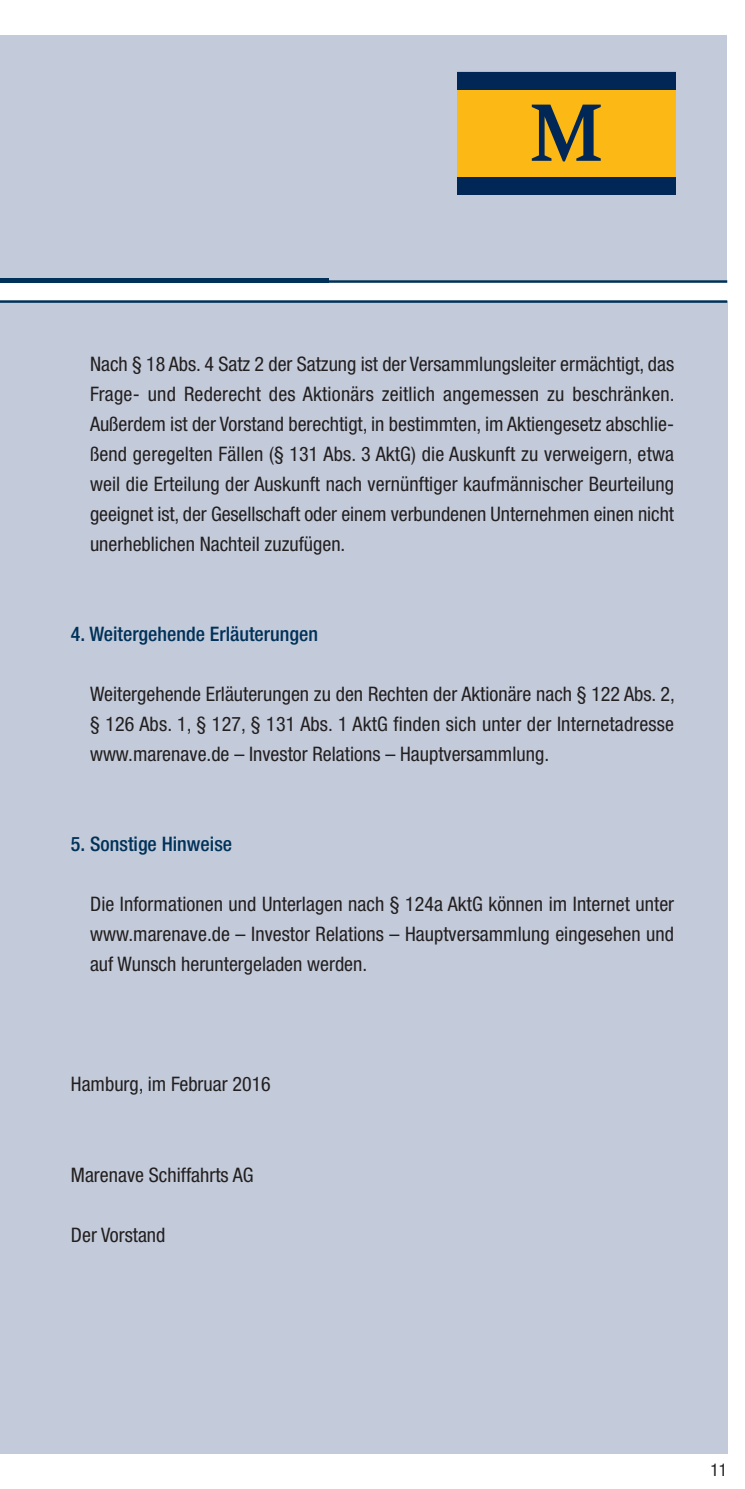
<style>
.page{position:relative;width:745px;height:1489px;background:#fff}
.page>*{position:absolute;margin:0;border:0;box-sizing:border-box;transform-origin:0 0}
.t1{font:condensed 20px/30px "Helvetica Neue";color:#231f20;text-align:justify}
.t2{font:500 condensed 20px "Helvetica Neue";color:#003158}
.t3{font:condensed 17.5px "Helvetica Neue";color:#231f20}
</style>
<div class="page">
<div style="left:0;top:35px;width:726px;height:246px;background:#c3cbda"></div>
<div style="left:0;top:301px;width:726px;height:1152px;background:#c3cbda"></div>
<hr style="left:0;top:300px;width:726px;height:3px;background:#003158">
<hr style="left:0;top:280px;width:726px;height:3px;background:#003158">
<hr style="left:0;top:278px;width:328px;height:4px;background:#003158">
<div style="left:457px;top:72px;width:218px;height:119px;background:#fcb814"></div>
<div style="left:457px;top:72px;width:218px;height:17px;background:#002756"></div>
<div style="left:457px;top:177px;width:218px;height:18px;background:#002756"></div>
<svg style="left:531px;top:105px;width:69px;height:56px"></svg>
<p class="t1" style="left:90px;top:350px;width:586px">Nach § 18 Abs. 4 Satz 2 der Satzung ist der Versammlungsleiter ermächtigt, das Frage- und Rederecht des Aktionärs zeitlich angemessen zu beschränken.<br>Außerdem ist der Vorstand berechtigt, in bestimmten, im Aktiengesetz abschlie&shy;ßend geregelten Fällen (§ 131 Abs. 3 AktG) die Auskunft zu verweigern, etwa weil die Erteilung der Auskunft nach vernünftiger kaufmännischer Beurteilung geeignet ist, der Gesellschaft oder einem verbundenen Unternehmen einen nicht unerheblichen Nachteil zuzufügen.</p>
<p class="t2" style="left:71px;top:627px;width:248px">4. Weitergehende Erläuterungen</p>
<p class="t1" style="left:90px;top:680px;width:586px">Weitergehende Erläuterungen zu den Rechten der Aktionäre nach § 122 Abs. 2, § 126 Abs. 1, § 127, § 131 Abs. 1 AktG finden sich unter der Internetadresse www.marenave.de – Investor Relations – Hauptversammlung.</p>
<p class="t2" style="left:71px;top:837px;width:163px">5. Sonstige Hinweise</p>
<p class="t1" style="left:90px;top:890px;width:585px">Die Informationen und Unterlagen nach § 124a AktG können im Internet unter www.marenave.de – Investor Relations – Hauptversammlung eingesehen und auf Wunsch heruntergeladen werden.</p>
<p class="t1" style="left:71px;top:1070px;width:201px">Hamburg, im Februar 2016</p>
<p class="t1" style="left:71px;top:1160px;width:184px">Marenave Schiffahrts AG</p>
<p class="t1" style="left:71px;top:1220px;width:96px">Der Vorstand</p>
<p class="t3" style="left:710px;top:1462px;width:18px">11</p>
</div>
